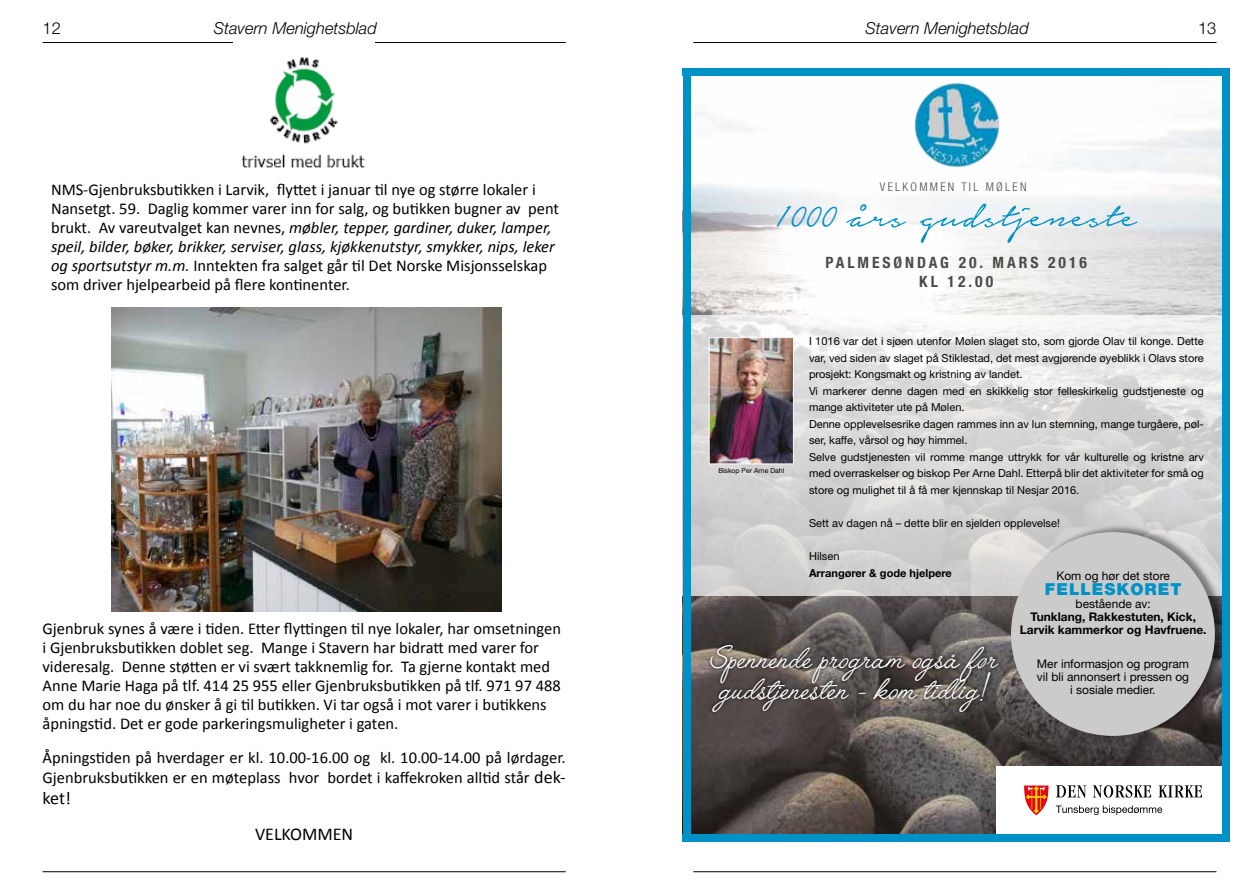
<style>
.page{position:relative;width:1259px;height:893px;background:#fff}
.page>*{position:absolute;margin:0;border:0;box-sizing:border-box;transform-origin:0 0}
.t1{font:51.45px "Notera Personal Use Only";color:#0092c6}
.t2{font:40.35px/30.3px "Angelface";color:#fff}
.t3{font:18px "Calibri";color:#000}
.t4{font:16.5px/18.9px "Calibri";color:#000}
.t5{font:italic 300 16.5px "Helvetica Neue LT Std";color:#000}
.t6{font:900 16.5px "Helvetica Neue";letter-spacing:.06em;color:#0092c6}
.t7{font:300 16.5px "Helvetica Neue LT Std";color:#000}
.t8{font:700 condensed 15.6px/18.8px "Helvetica Neue";letter-spacing:.19em;color:#4a4a49;text-align:center}
.t9{font:12px/12.9px "Helvetica Neue";color:#000;text-align:center}
.t10{font:700 12px/12.9px "Helvetica Neue";color:#000;text-align:center}
.t11{font:300 condensed 12px "Helvetica Neue";letter-spacing:.19em;color:#4a4a49}
.t12{font:11.1px/16.5px "Helvetica Neue";color:#000}
.t13{font:700 11.1px "Helvetica Neue";color:#000}
.t14{font:6.9px "Helvetica Neue";color:#000}
.s1{font-style:italic}
.s2{font-size:18px}
.s3{font-family:"Angelface";font-size:44.1px}
</style>
<div class="page">
<hr style="left:43px;top:42px;width:523px;height:1px;background:#000">
<hr style="left:693px;top:42px;width:523px;height:1px;background:#000">
<hr style="left:43px;top:871px;width:523px;height:1px;background:#000">
<hr style="left:693px;top:871px;width:523px;height:1px;background:#000">
<img style="left:241px;top:56px;width:124px;height:112px">
<img style="left:111px;top:308px;width:390px;height:303px">
<img style="left:690px;top:76px;width:532px;height:758px">
<svg style="left:690px;top:315px;width:532px;height:281px;background:#dadada"></svg>
<div style="left:996px;top:766px;width:233px;height:76px;background:#fff"></div>
<svg style="left:1056px;top:785px;width:30px;height:13px"></svg>
<svg style="left:1092px;top:785px;width:59px;height:13px"></svg>
<svg style="left:1158px;top:785px;width:44px;height:12px"></svg>
<svg style="left:1024px;top:785px;width:24px;height:30px"></svg>
<svg style="left:1055px;top:805px;width:107px;height:10px"></svg>
<img style="left:913px;top:81px;width:87px;height:87px">
<img style="left:710px;top:339px;width:82px;height:123px">
<div style="left:708px;top:337px;width:86px;height:127px;border:1px solid #fff"></div>
<div style="left:1011px;top:524px;width:214px;height:214px;background:#000;opacity:.4"></div>
<div style="left:1011px;top:532px;width:203px;height:204px;background:#cbcbcb;border-radius:50%"></div>
<svg style="left:707px;top:642px;width:294px;height:73px;background:#524b48"></svg>
<svg style="left:974px;top:655px;width:16px;height:18px"></svg>
<svg style="left:977px;top:658px;width:10px;height:11px"></svg>
<div style="left:682px;top:68px;width:8px;height:774px;background:#0092c6"></div>
<div style="left:1222px;top:68px;width:7px;height:774px;background:#0092c6"></div>
<div style="left:682px;top:68px;width:547px;height:8px;background:#0092c6"></div>
<div style="left:682px;top:834px;width:547px;height:8px;background:#0092c6"></div>
<p class="t7" style="left:43px;top:18px;width:20px">12</p>
<p class="t5" style="left:214px;top:18px;width:165px">Stavern Menighetsblad</p>
<p class="t5" style="left:865px;top:18px;width:165px">Stavern Menighetsblad</p>
<p class="t7" style="left:1198px;top:18px;width:20px">13</p>
<p class="t4" style="left:51px;top:180px;width:509px">NMS-Gjenbruksbutikken i Larvik, flyttet i januar til nye og større lokaler i Nansetgt. 59. Daglig kommer varer inn for salg, og butikken bugner av pent brukt. Av vareutvalget kan nevnes, <span class="s1">møbler, tepper, gardiner, duker, lamper, speil, bilder, bøker, brikker, serviser, glass, kjøkkenutstyr, smykker, nips, leker og sportsutstyr m.m.</span> Inntekten fra salget går til Det Norske Misjonsselskap som driver hjelpearbeid på flere kontinenter.</p>
<p class="t4" style="left:43px;top:619px;width:520px">Gjenbruk synes å være i tiden. Etter flyttingen til nye lokaler, har omsetningen i Gjenbruksbutikken doblet seg. Mange i Stavern har bidratt med varer for videresalg. Denne støtten er vi svært takknemlig for. Ta gjerne kontakt med Anne Marie Haga på tlf. 414 25 955 eller Gjenbruksbutikken på tlf. 971 97 488 om du har noe du ønsker å gi til butikken. Vi tar også i mot varer i butikkens åpningstid. Det er gode parkeringsmuligheter i gaten.</p>
<p class="t4" style="left:43px;top:747px;width:524px;line-height:20.7px">Åpningstiden på hverdager er kl. 10.00-16.00 og kl. 10.00-14.00 på lørdager.<br>Gjenbruksbutikken er en møteplass hvor bordet i kaffekroken alltid står <span class="s2">dek-</span></p>
<p class="t3" style="left:43px;top:787px;width:30px">ket!</p>
<p class="t3" style="left:255px;top:822px;width:100px">VELKOMMEN</p>
<p class="t11" style="left:880px;top:180px;width:148px">VELKOMMEN TIL MØLEN</p>
<h1 class="t1" style="left:776px;top:190px;width:362px"><span class="s3">1000</span> års gudstjeneste</h1>
<p class="t8" style="left:825px;top:253px;width:263px">PALMESØNDAG 20. MARS 2016<br>KL 12.00</p>
<p class="t12" style="left:809px;top:333px;width:396px">I 1016 var det i sjøen utenfor Mølen slaget sto, som gjorde Olav til konge. Dette var, ved siden av slaget på Stiklestad, det mest avgjørende øyeblikk i Olavs store prosjekt: Kongsmakt og kristning av landet.<br>Vi markerer denne dagen med en skikkelig stor felleskirkelig gudstjeneste og mange aktiviteter ute på Mølen.<br>Denne opplevelsesrike dagen rammes inn av lun stemning, mange turgåere, pøl&shy;ser, kaffe, vårsol og høy himmel.<br>Selve gudstjenesten vil romme mange uttrykk for vår kulturelle og kristne arv med overraskelser og biskop Per Arne Dahl. Etterpå blir det aktiviteter for små og store og mulighet til å få mer kjennskap til Nesjar 2016.</p>
<p class="t12" style="left:809px;top:515px;width:252px">Sett av dagen nå – dette blir en sjelden opplevelse!</p>
<p class="t12" style="left:809px;top:548px;width:32px">Hilsen</p>
<p class="t13" style="left:809px;top:566px;width:144px">Arrangører &amp; gode hjelpere</p>
<p class="t14" style="left:718px;top:466px;width:67px">Biskop Per Arne Dahl</p>
<p class="t9" style="left:1056px;top:569px;width:115px">Kom og hør det store</p>
<p class="t6" style="left:1045px;top:580px;width:138px">FELLESKORET</p>
<p class="t9" style="left:1075px;top:597px;width:77px">bestående av:</p>
<p class="t10" style="left:1020px;top:610px;width:188px">Tunklang, Rakkestuten, Kick,<br>Larvik kammerkor og Havfruene.</p>
<p class="t9" style="left:1036px;top:658px;width:154px">Mer informasjon og program vil bli annonsert i pressen og i sosiale medier.</p>
<h2 class="t2" style="left:709px;top:645px;width:289px">Spennende program også for gudstjenesten - kom tidlig!</h2>
</div>
